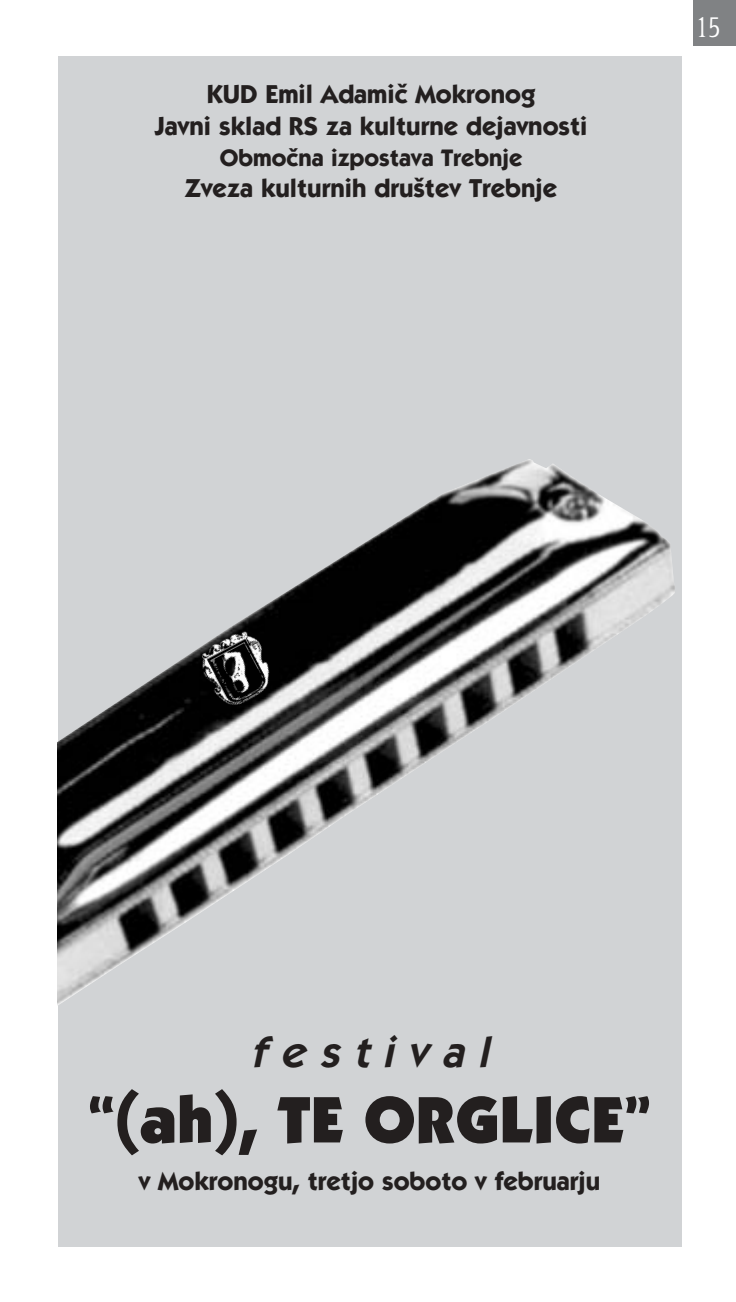
<style>
.page{position:relative;width:736px;height:1302px;background:#fff}
.page>*{position:absolute;margin:0;border:0;box-sizing:border-box;transform-origin:0 0}
.t1{font:66px "Kabel Ultra";color:#231f1f}
.t2{font:italic 44px "Kabel Demi";color:#231f1f}
.t3{font:32px "Rotis Serif SG";color:#fff;scale:.75 1}
.t4{font:700 26px/31.2px "Kabel";color:#231f1f;text-align:center}
.t5{font:700 24px "Kabel";color:#231f1f}
</style>
<div class="page">
<div style="left:58px;top:57px;width:623px;height:1190px;background:#d1d3d5"></div>
<img style="left:58px;top:459px;width:617px;height:546px">
<img style="left:191px;top:622px;width:93px;height:93px">
<div style="left:694px;top:0;width:42px;height:45px;background:#808284"></div>
<p class="t4" style="left:155px;top:81px;width:434px">KUD Emil AdamiË Mokronog<br>Javni sklad RS za kulturne dejavnosti</p>
<p class="t5" style="left:220px;top:149px;width:304px">ObmoËna izpostava Trebnje</p>
<p class="t4" style="left:185px;top:174px;width:373px">Zveza kulturnih druπtev Trebnje</p>
<p class="t3" style="left:696px;top:15px;width:35px">15</p>
<h2 class="t2" style="left:251px;top:1036px;width:247px">festival</h2>
<h1 class="t1" style="left:89px;top:1095px;width:563px">“(ah), TE ORGLICE”</h1>
<p class="t4" style="left:139px;top:1167px;width:463px">v Mokronogu, tretjo soboto v februarju</p>
</div>
